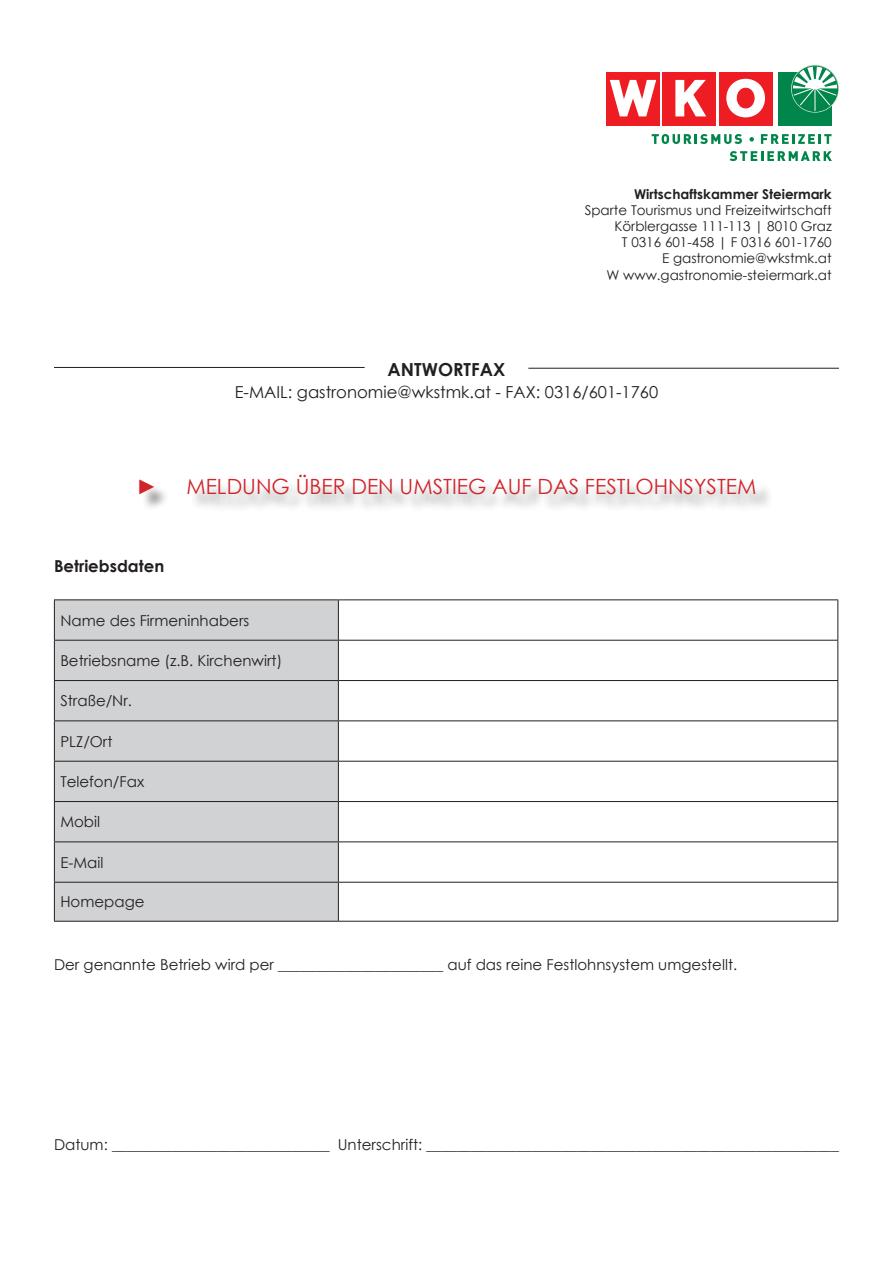
<style>
.page{position:relative;width:893px;height:1263px;background:#fff}
.page>*{position:absolute;margin:0;border:0;box-sizing:border-box;transform-origin:0 0}
.t1{font:21px "Century Gothic";color:#d1232a}
.t2{font:700 18px "Century Gothic";color:#231f20}
.t3{font:16.5px "Century Gothic";color:#231f20}
.t4{font:700 16.5px "Century Gothic";color:#231f20}
.t5{font:15px "Century Gothic";color:#231f20}
.t6{font:13.5px "Century Gothic";color:#231f20}
.t7{font:700 13.5px "Century Gothic";color:#231f20}
</style>
<div class="page">
<hr style="left:54px;top:367px;width:311px;height:1px;background:#231f20">
<hr style="left:528px;top:368px;width:311px;height:1px;background:#231f20">
<div style="left:142px;top:477px;width:631px;height:35px;background:#231f20;opacity:.5"></div>
<div style="left:55px;top:600px;width:283px;height:321px;background:#d1d2d4"></div>
<hr style="left:54px;top:599px;width:284px;height:1px;background:#231f20">
<hr style="left:54px;top:600px;width:1px;height:40px;background:#231f20">
<hr style="left:338px;top:599px;width:500px;height:1px;background:#231f20">
<hr style="left:338px;top:600px;width:1px;height:40px;background:#231f20">
<hr style="left:837px;top:600px;width:1px;height:40px;background:#231f20">
<hr style="left:54px;top:640px;width:284px;height:1px;background:#231f20">
<hr style="left:54px;top:641px;width:1px;height:39px;background:#231f20">
<hr style="left:338px;top:640px;width:500px;height:1px;background:#231f20">
<hr style="left:338px;top:641px;width:1px;height:39px;background:#231f20">
<hr style="left:837px;top:641px;width:1px;height:39px;background:#231f20">
<hr style="left:54px;top:680px;width:284px;height:1px;background:#231f20">
<hr style="left:54px;top:681px;width:1px;height:39px;background:#231f20">
<hr style="left:338px;top:680px;width:500px;height:1px;background:#231f20">
<hr style="left:338px;top:681px;width:1px;height:39px;background:#231f20">
<hr style="left:837px;top:681px;width:1px;height:39px;background:#231f20">
<hr style="left:54px;top:720px;width:284px;height:1px;background:#231f20">
<hr style="left:54px;top:721px;width:1px;height:40px;background:#231f20">
<hr style="left:338px;top:720px;width:500px;height:1px;background:#231f20">
<hr style="left:338px;top:721px;width:1px;height:40px;background:#231f20">
<hr style="left:837px;top:721px;width:1px;height:40px;background:#231f20">
<hr style="left:54px;top:761px;width:284px;height:1px;background:#231f20">
<hr style="left:54px;top:761px;width:1px;height:40px;background:#231f20">
<hr style="left:338px;top:761px;width:500px;height:1px;background:#231f20">
<hr style="left:338px;top:761px;width:1px;height:40px;background:#231f20">
<hr style="left:837px;top:761px;width:1px;height:40px;background:#231f20">
<hr style="left:54px;top:801px;width:284px;height:1px;background:#231f20">
<hr style="left:54px;top:802px;width:1px;height:39px;background:#231f20">
<hr style="left:338px;top:801px;width:500px;height:1px;background:#231f20">
<hr style="left:338px;top:802px;width:1px;height:39px;background:#231f20">
<hr style="left:837px;top:802px;width:1px;height:39px;background:#231f20">
<hr style="left:54px;top:841px;width:284px;height:1px;background:#231f20">
<hr style="left:54px;top:842px;width:1px;height:40px;background:#231f20">
<hr style="left:338px;top:841px;width:500px;height:1px;background:#231f20">
<hr style="left:338px;top:842px;width:1px;height:40px;background:#231f20">
<hr style="left:837px;top:842px;width:1px;height:40px;background:#231f20">
<hr style="left:54px;top:882px;width:284px;height:1px;background:#231f20">
<hr style="left:54px;top:882px;width:1px;height:39px;background:#231f20">
<hr style="left:338px;top:882px;width:500px;height:1px;background:#231f20">
<hr style="left:338px;top:882px;width:1px;height:39px;background:#231f20">
<hr style="left:837px;top:882px;width:1px;height:39px;background:#231f20">
<hr style="left:54px;top:921px;width:284px;height:1px;background:#231f20">
<hr style="left:338px;top:921px;width:500px;height:1px;background:#231f20">
<div style="left:778px;top:72px;width:53px;height:53px;background:#00854a"></div>
<div style="left:719px;top:72px;width:53px;height:53px;background:#ee1d23"></div>
<div style="left:662px;top:72px;width:54px;height:53px;background:#ee1d23"></div>
<svg style="left:675px;top:80px;width:31px;height:36px"></svg>
<div style="left:606px;top:72px;width:54px;height:53px;background:#ee1d23"></div>
<svg style="left:610px;top:80px;width:46px;height:36px"></svg>
<svg style="left:726px;top:79px;width:39px;height:38px"></svg>
<div style="left:737px;top:88px;width:17px;height:20px;background:#ee1d23;border-radius:50%"></div>
<div style="left:737px;top:88px;width:17px;height:20px;border:1px solid #ee1d23;border-radius:50%"></div>
<svg style="left:792px;top:66px;width:46px;height:46px"></svg>
<div style="left:791px;top:65px;width:48px;height:48px;border:1px solid #cbdbce;border-radius:50%"></div>
<div style="left:792px;top:66px;width:46px;height:46px;border:1px solid #00854a;border-radius:50%"></div>
<svg style="left:652px;top:134px;width:90px;height:10px"></svg>
<svg style="left:749px;top:137px;width:5px;height:5px"></svg>
<svg style="left:761px;top:134px;width:70px;height:10px"></svg>
<svg style="left:730px;top:151px;width:102px;height:10px"></svg>
<p class="t2" style="left:388px;top:356px;width:119px">ANTWORTFAX</p>
<p class="t7" style="left:634px;top:183px;width:199px">Wirtschaftskammer Steiermark</p>
<p class="t6" style="left:585px;top:200px;width:249px">Sparte Tourismus und Freizeitwirtschaft</p>
<p class="t6" style="left:614px;top:217px;width:219px">Körblergasse 111-113 | 8010 Graz</p>
<p class="t6" style="left:622px;top:233px;width:211px">T 0316 601-458 | F 0316 601-1760</p>
<p class="t6" style="left:662px;top:249px;width:171px">E gastronomie@wkstmk.at</p>
<p class="t6" style="left:606px;top:265px;width:227px">W www.gastronomie-steiermark.at</p>
<p class="t3" style="left:235px;top:380px;width:425px">E-MAIL: gastronomie@wkstmk.at - FAX: 0316/601-1760</p>
<p class="t1" style="left:137px;top:472px;width:22px">►</p>
<p class="t1" style="left:186px;top:472px;width:572px">MELDUNG ÜBER DEN UMSTIEG AUF DAS FESTLOHNSYSTEM</p>
<p class="t4" style="left:54px;top:553px;width:112px">Betriebsdaten</p>
<p class="t5" style="left:60px;top:610px;width:190px">Name des Firmeninhabers</p>
<p class="t5" style="left:60px;top:650px;width:223px">Betriebsname (z.B. Kirchenwirt)</p>
<p class="t5" style="left:60px;top:690px;width:73px">Straße/Nr.</p>
<p class="t5" style="left:60px;top:731px;width:54px">PLZ/Ort</p>
<p class="t5" style="left:60px;top:771px;width:85px">Telefon/Fax</p>
<p class="t5" style="left:60px;top:811px;width:41px">Mobil</p>
<p class="t5" style="left:60px;top:852px;width:45px">E-Mail</p>
<p class="t5" style="left:60px;top:891px;width:86px">Homepage</p>
<p class="t5" style="left:54px;top:954px;width:685px">Der genannte Betrieb wird per ______________________ auf das reine Festlohnsystem umgestellt.</p>
<p class="t5" style="left:54px;top:1134px;width:786px">Datum: _____________________________ Unterschrift: _______________________________________________________</p>
</div>
